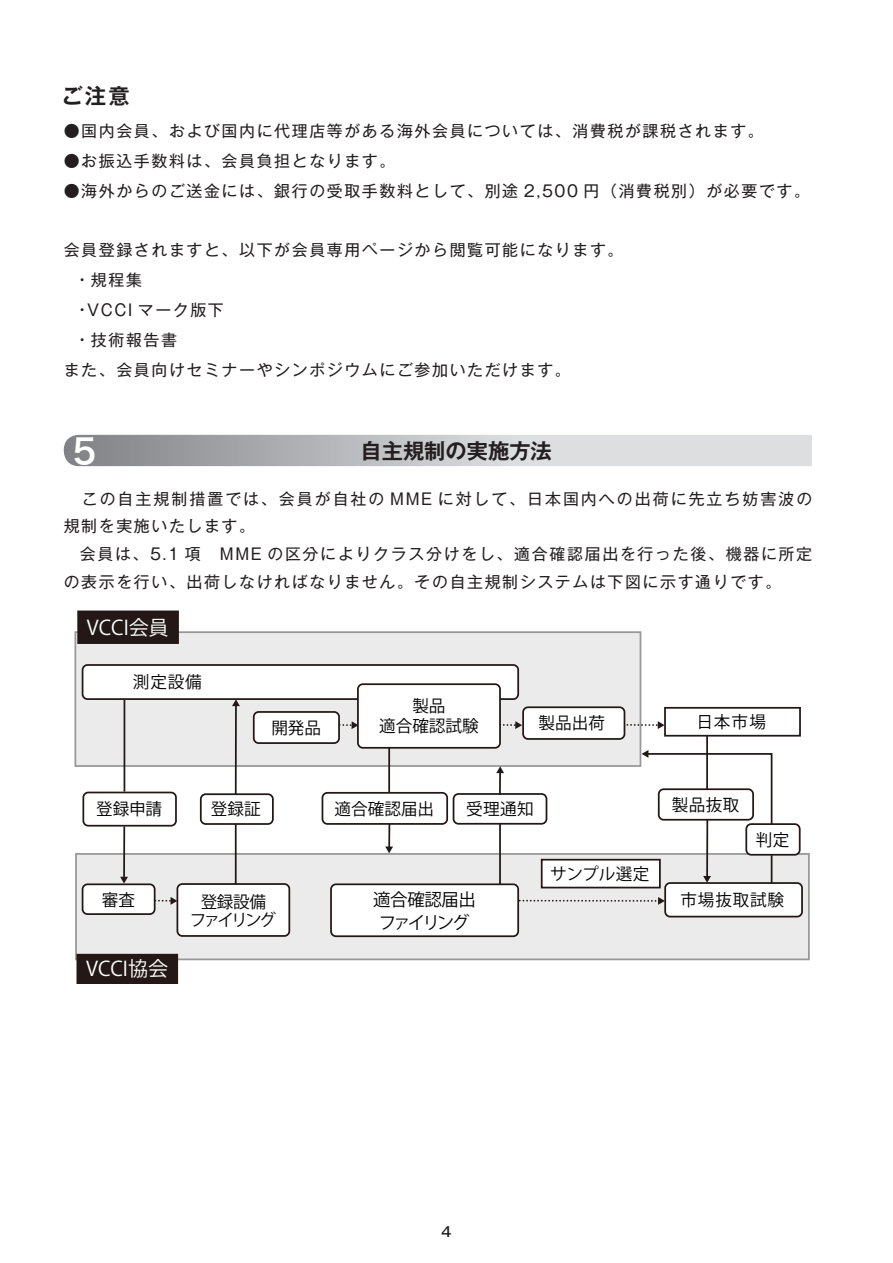
<style>
.page{position:relative;width:893px;height:1263px;background:#fff}
.page>*{position:absolute;margin:0;border:0;box-sizing:border-box;transform-origin:0 0}
.t1{font:34.05px "Hira Kaku Pro W6";color:#fff}
.t2{font:700 21.3px "Gothic MB101 Pr 5 De";color:#231f20}
.t3{font:20.1px "Koz Go Pro";color:#fff}
.t4{font:17.4px/22.6px "Koz Go Pro";letter-spacing:-.08em;color:#000;text-align:center}
.t5{font:16.65px "Koz Go Pro";color:#000}
.t6{font:16.65px/17.5px "Koz Go Pro";letter-spacing:-.15em;color:#000;text-align:center}
.t7{font:15.9px/27.6px "Gothic MB101 Pr 5";letter-spacing:.1em;color:#231f20}
.t8{font:15.9px/27.6px "Gothic MB101 Pr 5";letter-spacing:.125em;color:#231f20}
.t9{font:500 13.8px "Gothic MB101 Pr 5";color:#231f20}
</style>
<div class="page">
<div style="left:664px;top:707px;width:137px;height:29px;border:2px solid #231815"></div>
<div style="left:76px;top:854px;width:733px;height:105px;background:#ebebec"></div>
<div style="left:75px;top:853px;width:735px;height:107px;border:2px solid #969797"></div>
<div style="left:75px;top:632px;width:565px;height:134px;background:#ebebec"></div>
<div style="left:74px;top:631px;width:567px;height:136px;border:2px solid #969797"></div>
<div style="left:542px;top:860px;width:118px;height:27px;background:#fff"></div>
<div style="left:541px;top:859px;width:120px;height:29px;border:2px solid #231815"></div>
<div style="left:83px;top:665px;width:435px;height:34px;background:#fff;border-radius:5px"></div>
<div style="left:82px;top:664px;width:437px;height:36px;border:2px solid #231815;border-radius:5px"></div>
<div style="left:83px;top:884px;width:72px;height:30px;background:#fff;border-radius:5px"></div>
<div style="left:82px;top:883px;width:74px;height:32px;border:2px solid #231815;border-radius:5px"></div>
<div style="left:331px;top:884px;width:187px;height:52px;background:#fff;border-radius:5px"></div>
<div style="left:330px;top:883px;width:189px;height:54px;border:2px solid #231815;border-radius:5px"></div>
<div style="left:177px;top:884px;width:112px;height:52px;background:#fff;border-radius:5px"></div>
<div style="left:177px;top:883px;width:113px;height:54px;border:2px solid #231815;border-radius:5px"></div>
<div style="left:665px;top:883px;width:137px;height:33px;background:#fff;border-radius:5px"></div>
<div style="left:664px;top:882px;width:139px;height:35px;border:2px solid #231815;border-radius:5px"></div>
<div style="left:82px;top:792px;width:95px;height:34px;border:2px solid #231815;border-radius:5px"></div>
<div style="left:453px;top:793px;width:94px;height:32px;border:2px solid #231815;border-radius:5px"></div>
<div style="left:200px;top:793px;width:74px;height:32px;border:2px solid #231815;border-radius:5px"></div>
<div style="left:322px;top:792px;width:126px;height:33px;border:2px solid #231815;border-radius:5px"></div>
<div style="left:745px;top:823px;width:56px;height:33px;border:2px solid #231815;border-radius:5px"></div>
<div style="left:523px;top:707px;width:101px;height:32px;background:#fff;border-radius:5px"></div>
<div style="left:522px;top:706px;width:103px;height:34px;border:2px solid #231815;border-radius:5px"></div>
<div style="left:358px;top:684px;width:142px;height:64px;background:#fff;border-radius:5px"></div>
<div style="left:357px;top:683px;width:144px;height:66px;border:2px solid #231815;border-radius:5px"></div>
<div style="left:254px;top:712px;width:85px;height:31px;background:#fff;border-radius:5px"></div>
<div style="left:253px;top:711px;width:87px;height:33px;border:2px solid #231815;border-radius:5px"></div>
<hr style="left:124px;top:699px;width:1px;height:93px;background:#231815">
<hr style="left:123px;top:826px;width:2px;height:52px;background:#231815">
<svg style="left:120px;top:877px;width:8px;height:6px"></svg>
<hr style="left:235px;top:705px;width:2px;height:89px;background:#231815">
<svg style="left:232px;top:699px;width:8px;height:7px"></svg>
<hr style="left:499px;top:772px;width:2px;height:23px;background:#231815">
<svg style="left:496px;top:766px;width:8px;height:7px"></svg>
<hr style="left:388px;top:824px;width:2px;height:24px;background:#231815">
<svg style="left:385px;top:846px;width:8px;height:7px"></svg>
<hr style="left:235px;top:824px;width:2px;height:60px;background:#231815">
<hr style="left:499px;top:824px;width:2px;height:60px;background:#231815">
<hr style="left:706px;top:736px;width:2px;height:53px;background:#231815">
<hr style="left:388px;top:748px;width:2px;height:45px;background:#231815">
<svg style="left:771px;top:855px;width:1px;height:28px"></svg>
<hr style="left:706px;top:820px;width:2px;height:57px;background:#231815">
<svg style="left:703px;top:876px;width:8px;height:7px"></svg>
<div style="left:78px;top:611px;width:100px;height:32px;background:#231815"></div>
<div style="left:77px;top:610px;width:102px;height:34px;border:2px solid #231815"></div>
<div style="left:77px;top:955px;width:100px;height:28px;background:#231815"></div>
<div style="left:76px;top:954px;width:102px;height:30px;border:2px solid #231815"></div>
<svg style="left:642px;top:750px;width:131px;height:76px"></svg>
<svg style="left:155px;top:897px;width:22px;height:8px"></svg>
<svg style="left:520px;top:897px;width:145px;height:8px"></svg>
<svg style="left:340px;top:721px;width:18px;height:8px"></svg>
<svg style="left:500px;top:721px;width:22px;height:8px"></svg>
<svg style="left:627px;top:721px;width:37px;height:8px"></svg>
<svg style="left:64px;top:435px;width:748px;height:31px;background:#c0c1c4"></svg>
<h2 class="t2" style="left:62px;top:78px;width:70px">ご注意</h2>
<p class="t7" style="left:64px;top:116px;width:701px">●国内会員、および国内に代理店等がある海外会員については、消費税が課税されます。</p>
<p class="t7" style="left:64px;top:146px;width:333px">●お振込手数料は、会員負担となります。</p>
<p class="t7" style="left:64px;top:176px;width:748px">●海外からのご送金には、銀行の受取手数料として、別途 2,500 円（消費税別）が必要です。</p>
<p class="t7" style="left:64px;top:235px;width:561px">会員登録されますと、以下が会員専用ページから閲覧可能になります。</p>
<p class="t7" style="left:79px;top:265px;width:64px">• 規程集</p>
<p class="t7" style="left:79px;top:295px;width:146px">•VCCI マーク版下</p>
<p class="t7" style="left:64px;top:323px;width:509px;line-height:29.7px;text-indent:15px">• 技術報告書<br>また、会員向けセミナーやシンポジウムにご参加いただけます。</p>
<h1 class="t1" style="left:72px;top:420px;width:26px">5</h1>
<h2 class="t2" style="left:360px;top:433px;width:193px">自主規制の実施方法</h2>
<p class="t8" style="left:64px;top:483px;width:750px">　この自主規制措置では、会員が自社の MME に対して、日本国内への出荷に先立ち妨害波の規制を実施いたします。</p>
<p class="t7" style="left:64px;top:539px;width:750px;text-indent:16px">会員は、5.1 項　MME の区分によりクラス分けをし、適合確認届出を行った後、機器に所定の表示を行い、出荷しなければなりません。その自主規制システムは下図に示す通りです。</p>
<p class="t3" style="left:87px;top:614px;width:83px">VCCI会員</p>
<p class="t5" style="left:133px;top:671px;width:70px">測定設備</p>
<p class="t5" style="left:412px;top:695px;width:35px">製品</p>
<p class="t5" style="left:271px;top:717px;width:51px">開発品</p>
<p class="t5" style="left:379px;top:715px;width:101px">適合確認試験</p>
<p class="t5" style="left:538px;top:712px;width:68px">製品出荷</p>
<p class="t5" style="left:697px;top:711px;width:71px">日本市場</p>
<p class="t5" style="left:96px;top:798px;width:67px">登録申請</p>
<p class="t5" style="left:211px;top:798px;width:51px">登録証</p>
<p class="t5" style="left:335px;top:798px;width:101px">適合確認届出</p>
<p class="t5" style="left:466px;top:798px;width:69px">受理通知</p>
<p class="t5" style="left:550px;top:863px;width:101px">サンプル選定</p>
<p class="t5" style="left:672px;top:794px;width:69px">製品抜取</p>
<p class="t5" style="left:756px;top:829px;width:35px">判定</p>
<p class="t6" style="left:190px;top:894px;width:88px">登録設備<br>ファイリング</p>
<p class="t5" style="left:680px;top:889px;width:105px">市場抜取試験</p>
<p class="t5" style="left:102px;top:889px;width:35px">審査</p>
<p class="t4" style="left:373px;top:889px;width:104px">適合確認届出ファイリング</p>
<p class="t3" style="left:86px;top:956px;width:84px">VCCI協会</p>
<p class="t9" style="left:441px;top:1220px;width:12px">4</p>
</div>
